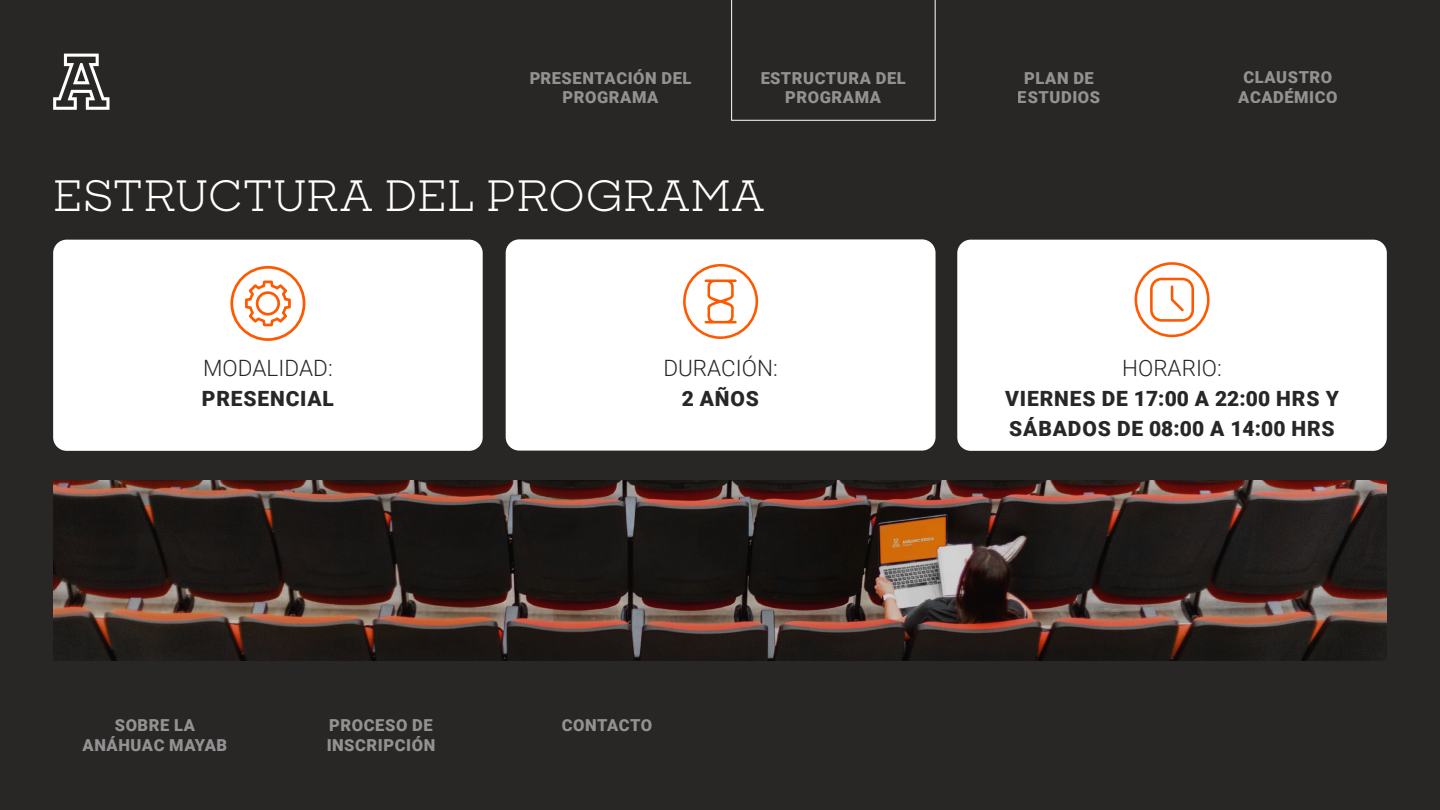
<style>
.page{position:relative;width:1440px;height:810px;background:#292626}
.page>*{position:absolute;margin:0;border:0;box-sizing:border-box;transform-origin:0 0}
.t1{font:42px "Sharp Slab";letter-spacing:-.01em;color:#fff}
.t2{font:300 22.5px "Roboto";color:#292626}
.t3{font:900 21px/30px "Roboto";letter-spacing:.04em;color:#292626}
.t4{font:900 16.5px/19.8px "Roboto";letter-spacing:.035em;color:#fff;text-align:center}
</style>
<div class="page">
<svg style="left:53px;top:54px;width:57px;height:56px"></svg>
<svg style="left:731px;top:0;width:205px;height:121px"></svg>
<div style="left:53px;top:240px;width:430px;height:211px;background:#fff;border-radius:14px"></div>
<div style="left:506px;top:239px;width:430px;height:212px;background:#fff;border-radius:14px"></div>
<div style="left:957px;top:240px;width:430px;height:211px;background:#fff;border-radius:14px"></div>
<svg style="left:1135px;top:262px;width:75px;height:75px"></svg>
<svg style="left:683px;top:264px;width:75px;height:75px"></svg>
<img style="left:53px;top:481px;width:1334px;height:180px">
<svg style="left:230px;top:266px;width:76px;height:75px"></svg>
<p class="t4" style="left:529px;top:67px;width:164px">PRESENTACIÓN DEL<br>PROGRAMA</p>
<p class="t4" style="left:760px;top:67px;width:147px">ESTRUCTURA DEL<br>PROGRAMA</p>
<p class="t4" style="left:1018px;top:67px;width:84px">PLAN DE<br>ESTUDIOS</p>
<p class="t4" style="left:1238px;top:66px;width:101px">CLAUSTRO<br>ACADÉMICO</p>
<h1 class="t1" style="left:53px;top:166px;width:714px">ESTRUCTURA DEL PROGRAMA</h1>
<h2 class="t2" style="left:203px;top:352px;width:131px">MODALIDAD:</h2>
<p class="t3" style="left:202px;top:382px;width:134px">PRESENCIAL</p>
<h2 class="t2" style="left:663px;top:352px;width:116px">DURACIÓN:</h2>
<p class="t3" style="left:682px;top:382px;width:79px">2 AÑOS</p>
<p class="t4" style="left:83px;top:715px;width:146px">SOBRE LA<br>ANÁHUAC MAYAB</p>
<p class="t4" style="left:327px;top:715px;width:110px;text-align:left">PROCESO DE<br>INSCRIPCIÓN</p>
<p class="t4" style="left:562px;top:715px;width:92px">CONTACTO</p>
<h2 class="t2" style="left:1122px;top:352px;width:101px">HORARIO:</h2>
<p class="t3" style="left:1005px;top:382px;width:335px">VIERNES DE 17:00 A 22:00 HRS Y<br>SÁBADOS DE 08:00 A 14:00 HRS</p>
</div>
